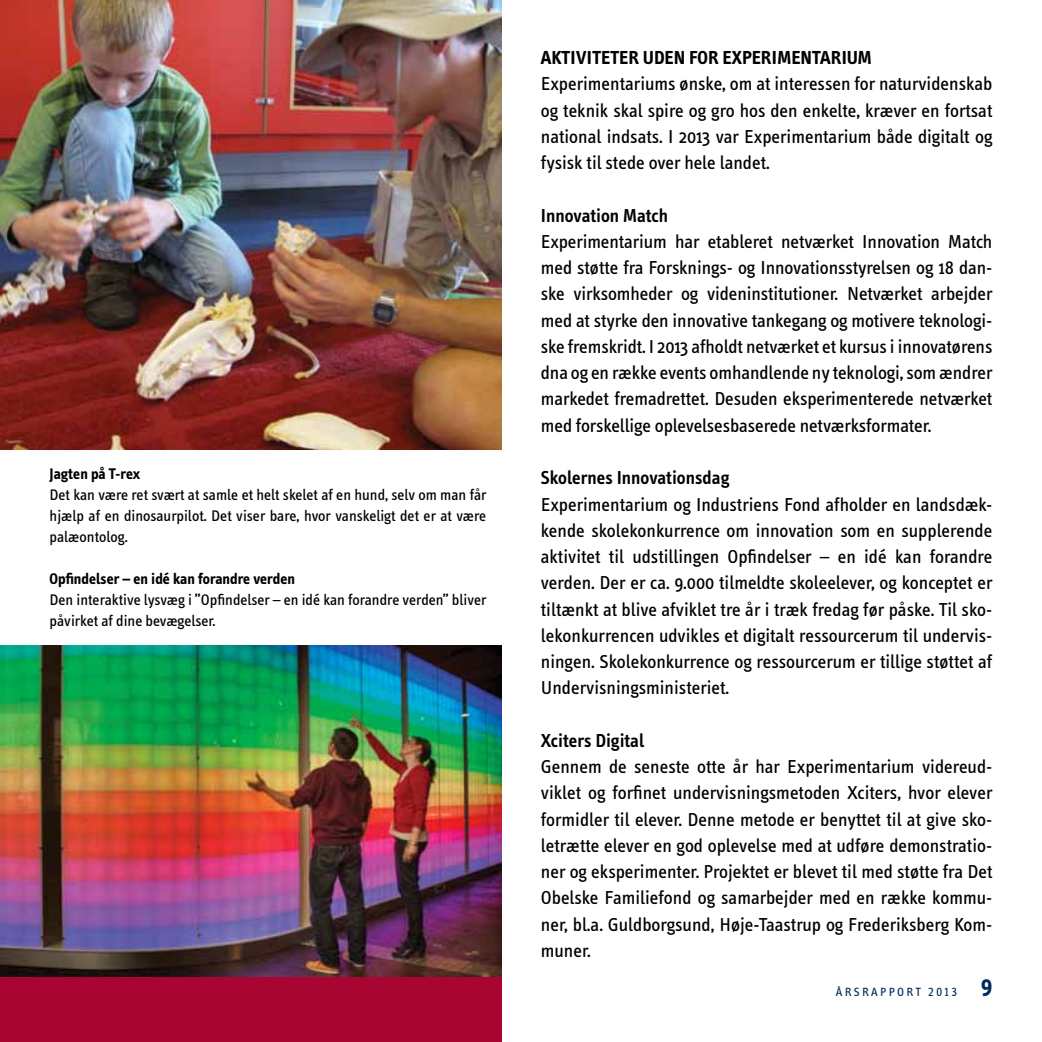
<style>
.page{position:relative;width:1042px;height:1042px;background:#fff}
.page>*{position:absolute;margin:0;border:0;box-sizing:border-box;transform-origin:0 0}
.t1{font:19.25px/26.2px "Info Text";color:#000;text-align:justify}
.t2{font:600 19.25px "Info Text";color:#000}
.t3{font:700 19.25px "Info Text";color:#000}
.t4{font:15.75px/21px "Info Text";color:#000;text-align:justify}
.t5{font:700 15.75px "Info Text";color:#000}
.t6{font:12.25px "Info";letter-spacing:.2em;color:#002b5c}
.s1{font-weight:700;font-size:24.5px}
</style>
<div class="page">
<img style="left:0;top:645px;width:501px;height:332px">
<img style="left:0;top:0;width:501px;height:450px">
<div style="left:0;top:977px;width:501px;height:65px;background:#a90533"></div>
<p class="t5" style="left:50px;top:465px;width:92px">Jagten på T-rex</p>
<p class="t4" style="left:50px;top:485px;width:438px">Det kan være ret svært at samle et helt skelet af en hund, selv om man får hjælp af en dinosaurpilot. Det viser bare, hvor vanskeligt det er at være palæontolog.</p>
<p class="t5" style="left:50px;top:570px;width:247px">Opfindelser – en idé kan forandre verden</p>
<p class="t4" style="left:50px;top:590px;width:438px">Den interaktive lysvæg i ”Opfindelser – en idé kan forandre verden” bliver påvirket af dine bevægelser.</p>
<p class="t3" style="left:541px;top:47px;width:332px">AKTIVITETER UDEN FOR EXPERIMENTARIUM</p>
<p class="t1" style="left:541px;top:71px;width:453px">Experimentariums ønske, om at interessen for naturvidenskab og teknik skal spire og gro hos den enkelte, kræver en fortsat national indsats. I 2013 var Experimentarium både digitalt og fysisk til stede over hele landet.</p>
<p class="t2" style="left:541px;top:204px;width:129px">Innovation Match</p>
<p class="t1" style="left:541px;top:229px;width:453px">Experimentarium har etableret netværket Innovation Match med støtte fra Forsknings- og Innovationsstyrelsen og 18 dan&shy;ske virksomheder og videninstitutioner. Netværket arbejder med at styrke den innovative tankegang og motivere teknologi&shy;ske fremskridt. I 2013 afholdt netværket et kursus i innovatørens dna og en række events omhandlende ny teknologi, som ændrer markedet fremadrettet. Desuden eksperimenterede netværket med forskellige oplevelsesbaserede netværksformater.</p>
<p class="t2" style="left:541px;top:467px;width:190px">Skolernes Innovationsdag</p>
<p class="t1" style="left:541px;top:491px;width:453px">Experimentarium og Industriens Fond afholder en landsdæk&shy;kende skolekonkurrence om innovation som en supplerende aktivitet til udstillingen Opfindelser – en idé kan forandre verden. Der er ca. 9.000 tilmeldte skoleelever, og konceptet er tiltænkt at blive afviklet tre år i træk fredag før påske. Til sko&shy;lekonkurrencen udvikles et digitalt ressourcerum til undervis&shy;ningen. Skolekonkurrence og ressourcerum er tillige støttet af Undervisningsministeriet.</p>
<p class="t2" style="left:541px;top:729px;width:105px">Xciters Digital</p>
<p class="t1" style="left:541px;top:754px;width:453px">Gennem de seneste otte år har Experimentarium videreud&shy;viklet og forfinet undervisningsmetoden Xciters, hvor elever formidler til elever. Denne metode er benyttet til at give sko&shy;letrætte elever en god oplevelse med at udføre demonstratio&shy;ner og eksperimenter. Projektet er blevet til med støtte fra Det Obelske Familiefond og samarbejder med en række kommu&shy;ner, bl.a. Guldborgsund, Høje-Taastrup og Frederiksberg Kom&shy;muner.</p>
<p class="t6" style="left:836px;top:985px;width:158px">ÅRSRAPPORT 2013 <span class="s1">9</span></p>
</div>
